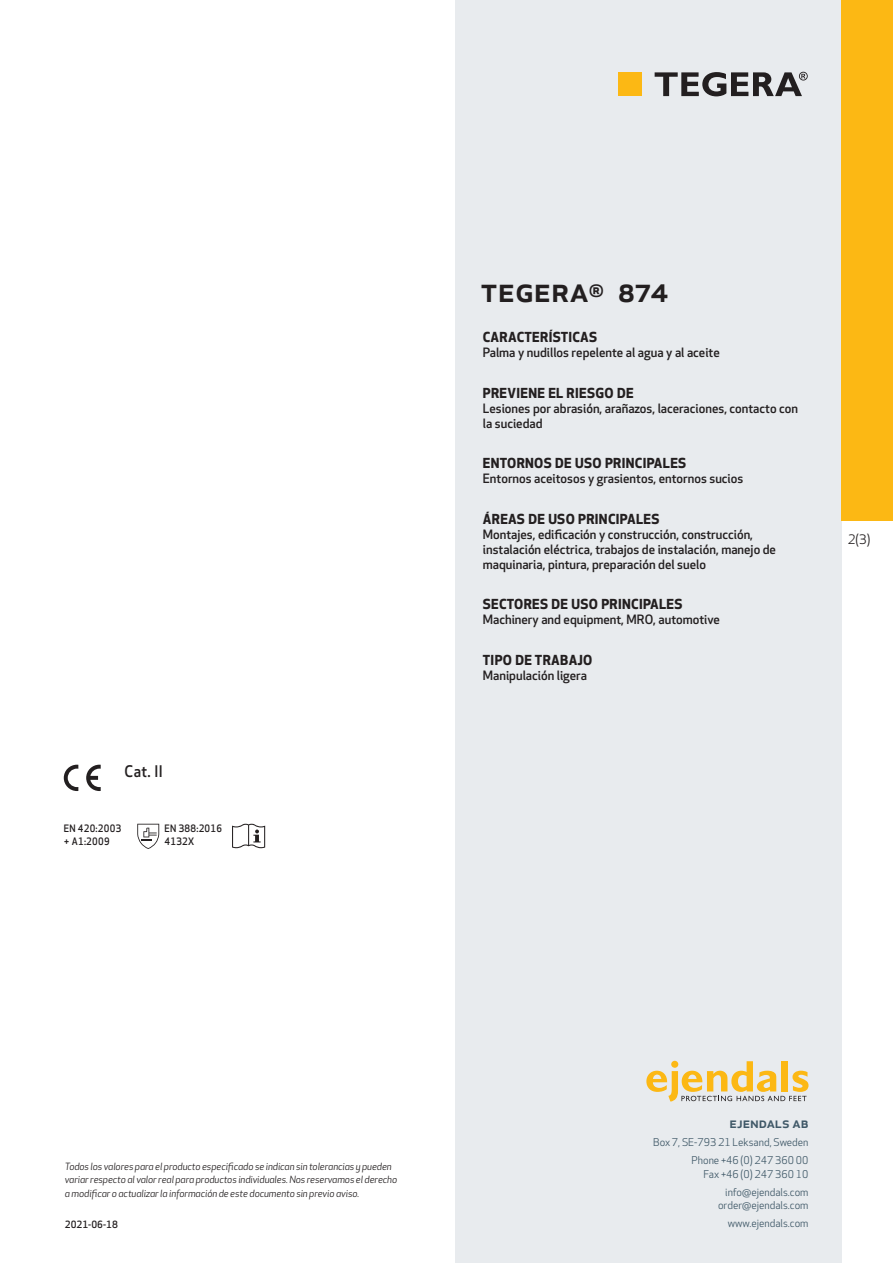
<style>
.page{position:relative;width:893px;height:1263px;background:#fff}
.page>*{position:absolute;margin:0;border:0;box-sizing:border-box;transform-origin:0 0}
.prodname{font:500 34.5px "Apex New";color:#231f20}
.t1{font:500 15.6px "Apex New";color:#231f20;scale:.95 1}
.t2{font:500 15px "Apex New";color:#405968}
.Funktion_body{font:700 13.5px "Apex New";letter-spacing:.025em;color:#231f20}
.t3{font:12.75px "Apex New";color:#231f20}
.Funktion_body-2{font:500 12.6px/15px "Apex New";color:#231f20}
.t4{font:10.5px/18px "Apex New";color:#405968;text-align:right}
.PictogramText{font:500 10.05px/13.5px "Apex New";letter-spacing:.025em;color:#231f20;scale:.95 1}
.t5{font:italic 9.75px/13.5px "Apex New";letter-spacing:-.01em;color:#231f20}
.t6{font:500 9.75px "Apex New";color:#231f20}
</style>
<div class="page">
<div style="left:455px;top:0;width:387px;height:1263px;background:#e8ebee"></div>
<svg style="left:646px;top:1061px;width:162px;height:40px"></svg>
<div style="left:842px;top:0;width:51px;height:520px;background:#fcb814"></div>
<div style="left:618px;top:72px;width:24px;height:24px;background:#fcb814"></div>
<svg style="left:655px;top:72px;width:153px;height:24px"></svg>
<svg style="left:86px;top:765px;width:15px;height:26px"></svg>
<svg style="left:64px;top:765px;width:14px;height:26px"></svg>
<svg style="left:137px;top:824px;width:22px;height:25px"></svg>
<svg style="left:232px;top:824px;width:33px;height:24px"></svg>
<p class="t1" style="left:125px;top:761px;width:42px">Cat. II</p>
<p class="PictogramText" style="left:64px;top:821px;width:62px">EN 420:2003 + A1:2009</p>
<p class="PictogramText" style="left:165px;top:821px;width:62px">EN 388:2016</p>
<p class="PictogramText" style="left:165px;top:834px;width:33px">4132X</p>
<p class="prodname" style="left:480px;top:266px;width:190px">TEGERA<sup>®</sup> 874</p>
<p class="Funktion_body" style="left:483px;top:327px;width:116px">CARACTERÍSTICAS</p>
<p class="Funktion_body-2" style="left:483px;top:345px;width:238px">Palma y nudillos repelente al agua y al aceite</p>
<p class="Funktion_body" style="left:483px;top:383px;width:152px">PREVIENE EL RIESGO DE</p>
<p class="Funktion_body-2" style="left:483px;top:400px;width:317px">Lesiones por abrasión, arañazos, laceraciones, contacto con la suciedad</p>
<p class="Funktion_body" style="left:483px;top:453px;width:205px">ENTORNOS DE USO PRINCIPALES</p>
<p class="Funktion_body-2" style="left:483px;top:471px;width:262px">Entornos aceitosos y grasientos, entornos sucios</p>
<p class="Funktion_body" style="left:483px;top:509px;width:178px">ÁREAS DE USO PRINCIPALES</p>
<p class="Funktion_body-2" style="left:483px;top:526px;width:295px">Montajes, edificación y construcción, construcción, instalación eléctrica, trabajos de instalación, manejo de maquinaria, pintura, preparación del suelo</p>
<p class="Funktion_body" style="left:483px;top:595px;width:201px">SECTORES DE USO PRINCIPALES</p>
<p class="Funktion_body-2" style="left:483px;top:612px;width:239px">Machinery and equipment, MRO, automotive</p>
<p class="Funktion_body" style="left:483px;top:650px;width:111px">TIPO DE TRABAJO</p>
<p class="Funktion_body-2" style="left:483px;top:668px;width:106px">Manipulación ligera</p>
<p class="t3" style="left:848px;top:531px;width:24px">2(3)</p>
<p class="t5" style="left:65px;top:1159px;width:334px">Todos los valores para el producto especificado se indican sin tolerancias y pueden variar respecto al valor real para productos individuales. Nos reservamos el derecho a modificar o actualizar la información de este documento sin previo aviso.</p>
<p class="t6" style="left:65px;top:1218px;width:54px">2021-06-18</p>
<p class="t2" style="left:729px;top:1113px;width:80px">ejendals ab</p>
<p class="t4" style="left:653px;top:1133px;width:157px">Box 7, SE-793 21 Leksand, Sweden<br>Phone +46 (0) 247 360 00</p>
<p class="t4" style="left:703px;top:1165px;width:107px">Fax +46 (0) 247 360 10 info@ejendals.com</p>
<p class="t4" style="left:718px;top:1196px;width:92px">order@ejendals.com</p>
<p class="t4" style="left:728px;top:1215px;width:82px">www.ejendals.com</p>
</div>
